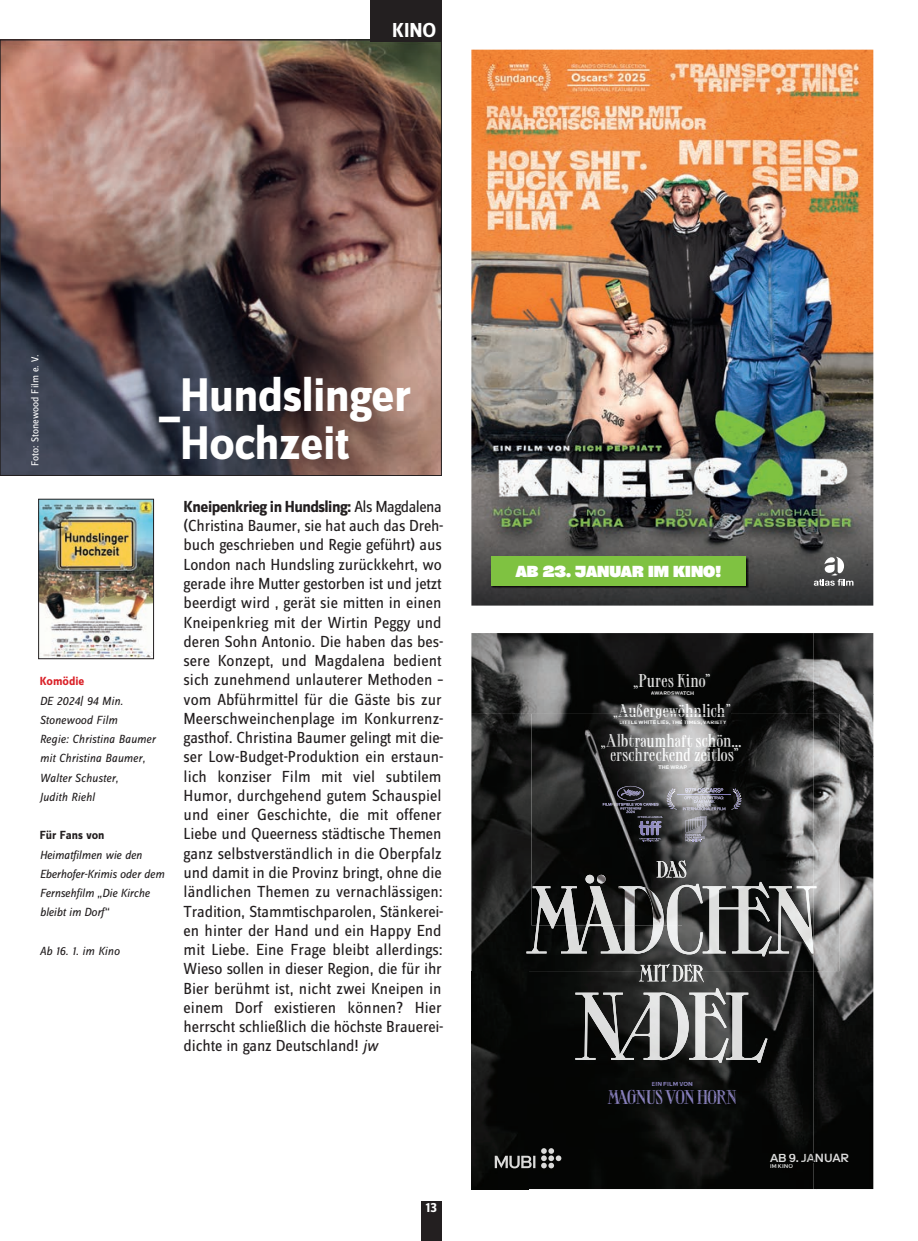
<style>
.page{position:relative;width:918px;height:1241px;background:#fff}
.page>*{position:absolute;margin:0;border:0;box-sizing:border-box;transform-origin:0 0}
.t1{font:700 49px/47.2px "Zine Sans Dis OT";letter-spacing:-.015em;color:#fff}
.t2{font:700 21px "Zine Sans Dis OT";color:#fff}
.t3{font:19.95px "Toy";letter-spacing:-.02em;color:#8a83bd}
.t4{font:18.55px/14.9px "Toy";letter-spacing:.02em;color:#ddd;text-align:center}
.t5{font:18.55px "Toy";letter-spacing:.025em;color:#f9fafa}
.t6{font:18.55px "Toy";letter-spacing:.035em;color:#dcdcdc}
.t7{font:16.62px/19.2px "Zine Sans Dis OT";color:#231f20}
.t8{font:15.22px "Cy Grotesk Key Dark";color:#fff}
.t9{font:700 14px "Zine Sans Dis OT";color:#fff}
.t10{font:italic 12.25px/19.2px "Zine Sans Dis OT";color:#231f20}
.t11{font:700 12.25px "Zine Sans Dis OT";color:#231f20}
.t12{font:700 12.25px "Zine Sans Dis OT";color:#da2128}
.t13{font:500 11.9px "Riforma LL";letter-spacing:-.005em;color:#dcdcdc}
.t14{font:10.5px "Zine Sans Dis OT";color:#fff}
.t15{font:700 5.95px "Riforma LL";letter-spacing:.015em;color:#8a81bc}
.t16{font:500 5.95px "Riforma LL";letter-spacing:.015em;color:#dbdcdb}
.t17{font:700 5.25px "Riforma LL";letter-spacing:.01em;color:#f4f5f6}
.t18{font:700 5.25px "Riforma LL";letter-spacing:.005em;color:#dcdcdc}
.t19{font:700 5.25px "Riforma LL";letter-spacing:.015em;color:#f5f7f7}
.s1{font-weight:700}
.s2{font-style:italic}
.s3{color:#ddd}
.s4{color:#e0e1e0}
.s5{color:#dfe0e0}
.s6{color:#edeff0}
.s7{color:#f3f4f4}
.s8{color:#f4f6f7}
.s9{color:#e6e7e6}
.s10{color:#fbfcfd}
.s11{color:#dcdcdc}
.s12{color:#edefef}
.s13{color:#fafbfb}
.s14{color:#e5e6e6}
.s15{color:#fdfdfd}
.s16{color:#dedfde}
.s17{color:#e1e2e2}
.s18{color:#f4f5f6}
.s19{color:#f6f8f8}
.s20{color:#f7f9f9}
.s21{color:#fdfefe}
.s22{color:#fff}
.s23{color:#fcfdfd}
.s24{color:#e0e1e1}
.s25{color:#eaeaea}
.s26{color:#f6f7f7}
.s27{color:#8b84be}
.s28{color:#857dbb}
.s29{color:#8880bc}
.s30{color:#8c84be}
.s31{color:#847cba}
.s32{color:#8880bb}
.s33{color:#dbdcdb}
</style>
<div class="page">
<hr style="left:0;top:39px;width:441px;height:1px;background:#231f20">
<img style="left:40px;top:501px;width:112px;height:156px">
<div style="left:38px;top:499px;width:116px;height:160px;border:1px solid #231f20"></div>
<img style="left:2px;top:42px;width:437px;height:431px">
<img style="left:813px;top:633px;width:60px;height:60px">
<img style="left:813px;top:693px;width:60px;height:63px">
<img style="left:816px;top:756px;width:57px;height:432px">
<img style="left:471px;top:970px;width:345px;height:218px">
<img style="left:471px;top:633px;width:342px;height:80px">
<img style="left:652px;top:1081px;width:41px;height:4px">
<div style="left:607px;top:1089px;width:129px;height:15px;background:#070807"></div>
<svg style="left:634px;top:685px;width:4px;height:3px"></svg>
<img style="left:639px;top:674px;width:71px;height:13px">
<img style="left:651px;top:690px;width:43px;height:4px">
<img style="left:618px;top:703px;width:112px;height:10px">
<svg style="left:495px;top:1147px;width:66px;height:21px"></svg>
<img style="left:575px;top:992px;width:36px;height:67px">
<img style="left:611px;top:992px;width:78px;height:67px">
<img style="left:689px;top:988px;width:39px;height:74px">
<img style="left:726px;top:992px;width:41px;height:70px">
<img style="left:471px;top:713px;width:368px;height:257px">
<img style="left:682px;top:720px;width:44px;height:5px">
<img style="left:682px;top:733px;width:59px;height:13px">
<img style="left:682px;top:748px;width:56px;height:14px">
<svg style="left:682px;top:765px;width:5px;height:3px"></svg>
<img style="left:682px;top:860px;width:4px;height:17px">
<svg style="left:640px;top:963px;width:64px;height:19px"></svg>
<img style="left:526px;top:925px;width:92px;height:28px">
<img style="left:618px;top:925px;width:46px;height:28px">
<img style="left:667px;top:883px;width:36px;height:71px">
<img style="left:703px;top:881px;width:69px;height:75px">
<img style="left:769px;top:886px;width:47px;height:67px">
<img style="left:706px;top:794px;width:24px;height:1px">
<img style="left:706px;top:788px;width:17px;height:4px">
<img style="left:706px;top:807px;width:19px;height:3px">
<img style="left:706px;top:803px;width:5px;height:3px">
<img style="left:706px;top:799px;width:8px;height:3px">
<img style="left:706px;top:796px;width:18px;height:3px">
<svg style="left:733px;top:788px;width:8px;height:20px"></svg>
<img style="left:731px;top:790px;width:8px;height:19px">
<img style="left:531px;top:713px;width:151px;height:212px">
<svg style="left:613px;top:715px;width:4px;height:3px"></svg>
<svg style="left:601px;top:744px;width:4px;height:4px"></svg>
<img style="left:658px;top:765px;width:24px;height:3px">
<img style="left:533px;top:886px;width:79px;height:39px">
<img style="left:667px;top:885px;width:15px;height:40px">
<img style="left:585px;top:874px;width:20px;height:9px">
<img style="left:617px;top:785px;width:27px;height:15px">
<img style="left:620px;top:807px;width:6px;height:2px">
<img style="left:608px;top:802px;width:18px;height:3px">
<svg style="left:626px;top:788px;width:80px;height:53px;background:#616167"></svg>
<img style="left:769px;top:1153px;width:80px;height:9px">
<img style="left:770px;top:1163px;width:23px;height:5px">
<div style="left:421px;top:1201px;width:20px;height:39px;background:#231f20"></div>
<img style="left:471px;top:50px;width:402px;height:555px">
<img style="left:491px;top:556px;width:257px;height:32px">
<div style="left:491px;top:556px;width:255px;height:29px;background:#7fc241"></div>
<svg style="left:814px;top:556px;width:39px;height:29px"></svg>
<div style="left:370px;top:0;width:71px;height:41px;background:#231f20"></div>
<p class="t2" style="left:392px;top:22px;width:46px">KINO</p>
<p class="t14" style="left:31px;top:465px;width:113px;rotate:-90deg">Foto: Stonewood Film e. V.</p>
<h1 class="t1" style="left:180px;top:376px;width:232px;text-indent:-21px">_Hundslinger<br>Hochzeit</h1>
<p class="t12" style="left:40px;top:676px;width:46px">Komödie</p>
<p class="t10" style="left:40px;top:691px;width:117px">DE 2024| 94 Min.<br>Stonewood Film<br>Regie: Christina Baumer mit Christina Baumer,<br>Walter Schuster,<br>Judith Riehl</p>
<p class="t11" style="left:40px;top:830px;width:66px">Für Fans von</p>
<p class="t10" style="left:40px;top:845px;width:126px">Heimatfilmen wie den<br>Eberhofer-Krimis oder dem<br>Fernsehfilm „Die Kirche bleibt im Dorf“</p>
<p class="t10" style="left:40px;top:942px;width:81px">Ab 16. 1. im Kino</p>
<p class="t7" style="left:184px;top:498px;width:261px"><span class="s1">Kneipenkrieg in Hundsling:</span> Als Magdalena (Christina Baumer, sie hat auch das Dreh&shy;buch geschrieben und Regie geführt) aus London nach Hundsling zurückkehrt, wo gerade ihre Mutter gestorben ist und jetzt beerdigt wird , gerät sie mitten in einen Kneipenkrieg mit der Wirtin Peggy und deren Sohn Antonio. Die haben das bes&shy;sere Konzept, und Magdalena bedient sich zunehmend unlauterer Methoden – vom Abführmittel für die Gäste bis zur Meerschweinchenplage im Konkurrenz&shy;gasthof. Christina Baumer gelingt mit die&shy;ser Low-Budget-Produktion ein erstaun&shy;lich konziser Film mit viel subtilem Humor, durchgehend gutem Schauspiel und einer Geschichte, die mit offener Liebe und Queerness städtische Themen ganz selbstverständlich in die Oberpfalz und damit in die Provinz bringt, ohne die ländlichen Themen zu vernachlässigen:<br>Tradition, Stammtischparolen, Stänkerei&shy;en hinter der Hand und ein Happy End mit Liebe. Eine Frage bleibt allerdings:<br>Wieso sollen in dieser Region, die für ihr Bier berühmt ist, nicht zwei Kneipen in einem Dorf existieren können? Hier herrscht schließlich die höchste Brauerei&shy;dichte in ganz Deutschland! <span class="s2">jw</span></p>
<p class="t9" style="left:426px;top:1202px;width:13px">13</p>
<p class="t8" style="left:516px;top:565px;width:207px">AB 23. JANUAR IM KINO!</p>
<p class="t6" style="left:633px;top:674px;width:78px"><span class="s3">„</span><span class="s4">Pu</span>res Kino<span class="s5">”</span></p>
<p class="t18" style="left:651px;top:689px;width:45px">AWARDSWATCH</p>
<p class="t5" style="left:613px;top:703px;width:119px"><span class="s6">„</span><span class="s7">Au</span><span class="s8">ße</span>rgew<span class="s9">ö</span><span class="s10">h</span><span class="s11">nlic</span><span class="s3">h”</span></p>
<p class="t17" style="left:619px;top:719px;width:109px"><span class="s12">LIT LE</span> HITE LIE<span class="s13">S, THE</span> <span class="s14">T</span><span class="s15">IMES, V</span><span class="s12">A</span><span class="s16">RIETY</span></p>
<p class="t4" style="left:601px;top:733px;width:142px"><span class="s16">„</span><span class="s17">Al</span><span class="s9">bt</span><span class="s18">ra</span><span class="s19">um</span><span class="s20">ha</span><span class="s21">ft</span> <span class="s22">s</span><span class="s23">ch</span><span class="s9">ö</span>n<span class="s11">..</span>. <span class="s24">er</span><span class="s14">sc</span><span class="s25">h</span><span class="s6">r</span><span class="s26">ec</span><span class="s10">ke</span><span class="s21">n</span><span class="s22">d z</span><span class="s23">ei</span>tlos<span class="s11">”</span></p>
<p class="t19" style="left:658px;top:763px;width:30px">THE WRA<span class="s21">P</span></p>
<p class="t19" style="left:627px;top:719px;width:5px">T</p>
<p class="t19" style="left:638px;top:719px;width:7px">W</p>
<p class="t15" style="left:651px;top:1080px;width:43px">EIN FIL<span class="s27">M VON</span></p>
<p class="t3" style="left:607px;top:1089px;width:130px"><span class="s28">MAG</span><span class="s29">NU</span><span class="s30">S</span> VO<span class="s31">N</span> HO<span class="s32">RN</span></p>
<p class="t13" style="left:770px;top:1150px;width:81px"><span class="s33">AB</span> 9. JANUAR</p>
<p class="t16" style="left:769px;top:1162px;width:25px">IM KINO</p>
</div>
